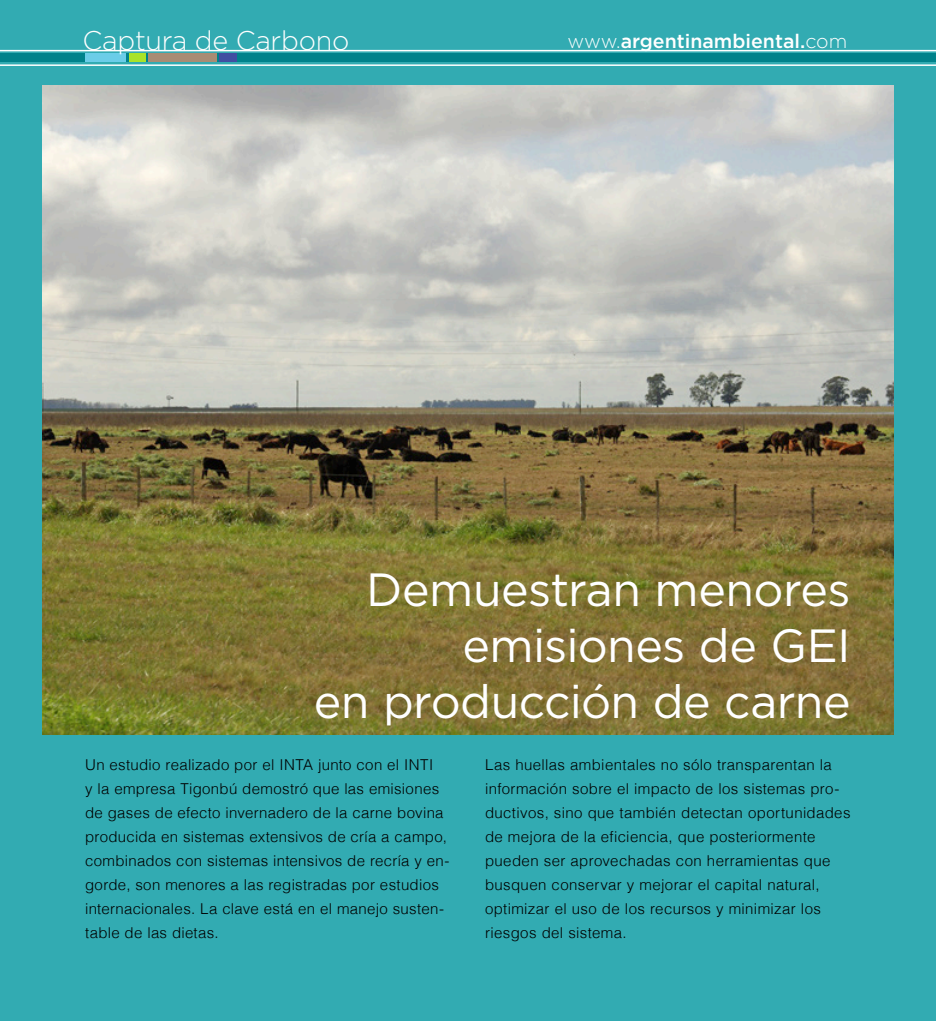
<style>
.page{position:relative;width:936px;height:1021px;background:#fff}
.page>*{position:absolute;margin:0;border:0;box-sizing:border-box;transform-origin:0 0}
.t1{font:46.5px "Gotham";letter-spacing:-.015em;color:#fff}
.t2{font:300 27px "Gotham";letter-spacing:-.01em;color:#fff}
.t3{font:500 19.5px "Gotham";color:#fff}
.t4{font:300 15px/24px "Helvetica";letter-spacing:.025em;color:#000}
.s1{font-weight:300}
</style>
<div class="page">
<div style="left:0;top:0;width:935px;height:1020px;background:#32abb2"></div>
<img style="left:43px;top:85px;width:850px;height:649px">
<hr style="left:0;top:50px;width:935px;height:1px;background:#fff">
<div style="left:0;top:54px;width:935px;height:8px;background:#00828b"></div>
<div style="left:148px;top:54px;width:69px;height:8px;background:#a88c74"></div>
<div style="left:220px;top:54px;width:17px;height:8px;background:#404ea1"></div>
<div style="left:129px;top:54px;width:16px;height:8px;background:#a9e32a"></div>
<div style="left:86px;top:54px;width:40px;height:8px;background:#6bcde8"></div>
<hr style="left:0;top:64px;width:935px;height:2px;background:#fff">
<p class="t2" style="left:83px;top:23px;width:268px">Captura de Carbono</p>
<p class="t3" style="left:567px;top:29px;width:281px"><span class="s1">www.</span>argentinambiental.<span class="s1">com</span></p>
<p class="t1" style="left:366px;top:560px;width:486px">Demuestran menores</p>
<p class="t1" style="left:462px;top:615px;width:390px">emisiones de GEI</p>
<p class="t1" style="left:314px;top:671px;width:538px">en producción de carne</p>
<p class="t4" style="left:85px;top:751px;width:366px">Un estudio realizado por el INTA junto con el INTI<br>y la empresa Tigonbú demostró que las emisiones de gases de efecto invernadero de la carne bovina producida en sistemas extensivos de cría a campo, combinados con sistemas intensivos de recría y en&shy;gorde, son menores a las registradas por estudios internacionales. La clave está en el manejo susten&shy;table de las dietas.</p>
<p class="t4" style="left:485px;top:751px;width:367px">Las huellas ambientales no sólo transparentan la información sobre el impacto de los sistemas pro&shy;ductivos, sino que también detectan oportunidades de mejora de la eficiencia, que posteriormente pueden ser aprovechadas con herramientas que busquen conservar y mejorar el capital natural, optimizar el uso de los recursos y minimizar los riesgos del sistema.</p>
</div>
